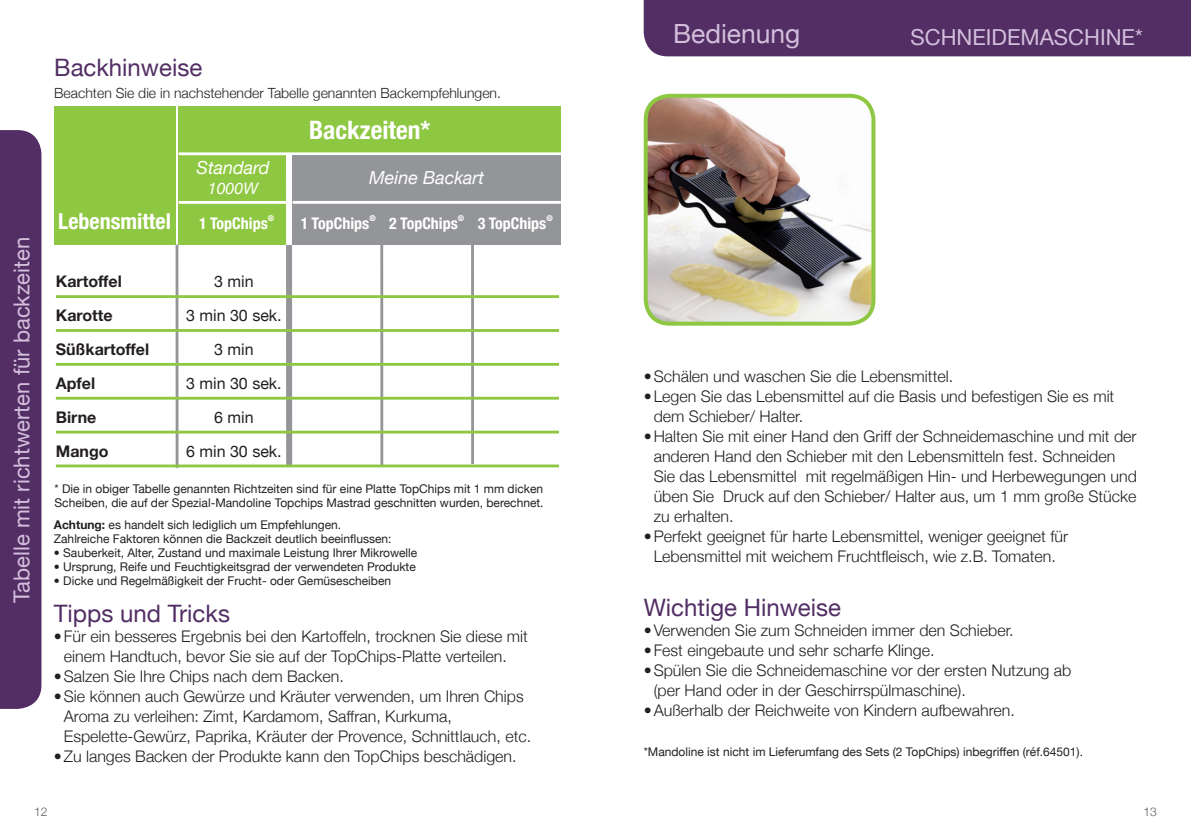
<style>
.page{position:relative;width:1191px;height:837px;background:#fff}
.page>*{position:absolute;margin:0;border:0;box-sizing:border-box;transform-origin:0 0}
.t1{font:26.4px "Helvetica Neue";color:#d3bfdc}
.t2{font:700 condensed 25.4px "Helvetica Neue";color:#fff}
.t3{font:24px "Helvetica Neue";color:#522e64}
.t4{font:22px "Helvetica Neue";color:#d3bfdc}
.t5{font:700 condensed 22px "Helvetica Neue";color:#fff}
.t6{font:italic 18px "Helvetica Neue";color:#fff}
.t7{font:300 16px/20px "Helvetica Neue";color:#231f20}
.t8{font:700 16px "Helvetica Neue";color:#231f20}
.t9{font:16px "Helvetica Neue";color:#231f20}
.t10{font:700 condensed 16px "Helvetica Neue";color:#fff}
.t11{font:italic 16px "Helvetica Neue";color:#fff}
.t12{font:300 14px "Helvetica Neue";color:#231f20}
.t13{font:12px/14px "Helvetica Neue";color:#231f20}
.t14{font:300 12px "Helvetica Neue";color:#57585a}
.t15{font:700 condensed 8px "Helvetica Neue";color:#fff}
.s1{font-weight:700}
</style>
<div class="page">
<div style="left:0;top:130px;width:41px;height:578px;background:#522e64"></div>
<hr style="left:176px;top:244px;width:2px;height:223px;background:#939598">
<div style="left:286px;top:226px;width:6px;height:240px;background:#939598"></div>
<hr style="left:380px;top:226px;width:3px;height:240px;background:#939598">
<hr style="left:471px;top:223px;width:3px;height:241px;background:#939598">
<div style="left:54px;top:106px;width:121px;height:138px;background:#8ec741"></div>
<hr style="left:56px;top:295px;width:503px;height:3px;background:#8ec741">
<hr style="left:56px;top:329px;width:503px;height:3px;background:#8ec741">
<hr style="left:56px;top:363px;width:503px;height:2px;background:#8ec741">
<hr style="left:56px;top:396px;width:503px;height:3px;background:#8ec741">
<hr style="left:56px;top:430px;width:503px;height:3px;background:#8ec741">
<hr style="left:56px;top:464px;width:503px;height:3px;background:#8ec741">
<div style="left:179px;top:106px;width:382px;height:138px;background:#8ec741"></div>
<hr style="left:179px;top:152px;width:382px;height:3px;background:#fff">
<hr style="left:179px;top:201px;width:382px;height:3px;background:#fff">
<div style="left:643px;top:0;width:548px;height:56px;background:#522e64"></div>
<div style="left:286px;top:154px;width:6px;height:91px;background:#fff"></div>
<div style="left:292px;top:155px;width:269px;height:89px;background:#939598"></div>
<hr style="left:293px;top:201px;width:268px;height:3px;background:#fff">
<img style="left:648px;top:96px;width:225px;height:227px">
<div style="left:643px;top:94px;width:232px;height:231px;border:4px solid #8ec741;border-radius:24px"></div>
<h3 class="t4" style="left:9px;top:602px;width:367px;rotate:-90deg">Tabelle mit richtwerten für backzeiten</h3>
<h3 class="t3" style="left:54px;top:53px;width:149px">Backhinweise</h3>
<p class="t12" style="left:54px;top:85px;width:448px">Beachten Sie die in nachstehender Tabelle genannten Backempfehlungen.</p>
<h3 class="t5" style="left:58px;top:207px;width:114px">Lebensmittel</h3>
<p class="t6" style="left:196px;top:157px;width:75px">Standard</p>
<p class="t11" style="left:208px;top:178px;width:52px">1000W</p>
<p class="t10" style="left:199px;top:214px;width:70px">1 TopChips</p>
<p class="t15" style="left:268px;top:213px;width:8px">®</p>
<p class="t8" style="left:56px;top:271px;width:68px">Kartoffel</p>
<p class="t9" style="left:214px;top:272px;width:41px">3 min</p>
<p class="t8" style="left:56px;top:305px;width:58px">Karotte</p>
<p class="t9" style="left:186px;top:306px;width:97px">3 min 30 sek.</p>
<p class="t8" style="left:56px;top:339px;width:95px">Süßkartoffel</p>
<p class="t9" style="left:214px;top:339px;width:41px">3 min</p>
<p class="t8" style="left:56px;top:373px;width:41px">Apfel</p>
<p class="t9" style="left:186px;top:373px;width:97px">3 min 30 sek.</p>
<p class="t8" style="left:56px;top:407px;width:42px">Birne</p>
<p class="t9" style="left:214px;top:407px;width:41px">6 min</p>
<p class="t8" style="left:56px;top:441px;width:54px">Mango</p>
<p class="t9" style="left:186px;top:441px;width:97px">6 min 30 sek.</p>
<h2 class="t2" style="left:309px;top:114px;width:123px">Backzeiten*</h2>
<p class="t6" style="left:369px;top:167px;width:117px">Meine Backart</p>
<p class="t10" style="left:301px;top:214px;width:70px">1 TopChips</p>
<p class="t15" style="left:369px;top:213px;width:8px">®</p>
<p class="t10" style="left:389px;top:214px;width:70px">2 TopChips</p>
<p class="t15" style="left:458px;top:213px;width:8px">®</p>
<p class="t10" style="left:478px;top:214px;width:70px">3 TopChips</p>
<p class="t15" style="left:546px;top:213px;width:8px">®</p>
<p class="t13" style="left:54px;top:481px;width:490px">* Die in obiger Tabelle genannten Richtzeiten sind für eine Platte TopChips mit 1 mm dicken<br>Scheiben, die auf der Spezial-Mandoline Topchips Mastrad geschnitten wurden, berechnet.</p>
<p class="t13" style="left:54px;top:517px;width:339px"><span class="s1">Achtung:</span> es handelt sich lediglich um Empfehlungen.<br>Zahlreiche Faktoren können die Backzeit deutlich beeinflussen:</p>
<p class="t13" style="left:54px;top:545px;width:365px">• Sauberkeit, Alter, Zustand und maximale Leistung Ihrer Mikrowelle</p>
<p class="t13" style="left:54px;top:559px;width:363px">• Ursprung, Reife und Feuchtigkeitsgrad der verwendeten Produkte</p>
<p class="t13" style="left:54px;top:573px;width:339px">• Dicke und Regelmäßigkeit der Frucht- oder Gemüsescheiben</p>
<h3 class="t3" style="left:54px;top:598px;width:178px">Tipps und Tricks</h3>
<p class="t7" style="left:64px;top:625px;width:465px;text-indent:-10px">• Für ein besseres Ergebnis bei den Kartoffeln, trocknen Sie diese mit einem Handtuch, bevor Sie sie auf der TopChips-Platte verteilen.</p>
<p class="t7" style="left:54px;top:665px;width:291px">• Salzen Sie Ihre Chips nach dem Backen.</p>
<p class="t7" style="left:64px;top:685px;width:469px;text-indent:-10px">• Sie können auch Gewürze und Kräuter verwenden, um Ihren Chips<br>Aroma zu verleihen: Zimt, Kardamom, Saffran, Kurkuma,<br>Espelette-Gewürz, Paprika, Kräuter der Provence, Schnittlauch, etc.</p>
<p class="t7" style="left:54px;top:745px;width:464px">• Zu langes Backen der Produkte kann den TopChips beschädigen.</p>
<h1 class="t1" style="left:673px;top:18px;width:129px">Bedienung</h1>
<h3 class="t4" style="left:910px;top:24px;width:234px">Schn eidemasch in e*</h3>
<p class="t7" style="left:643px;top:366px;width:311px">• Schälen und waschen Sie die Lebensmittel.</p>
<p class="t7" style="left:653px;top:386px;width:462px;text-indent:-10px">• Legen Sie das Lebensmittel auf die Basis und befestigen Sie es mit dem Schieber/ Halter.</p>
<p class="t7" style="left:653px;top:426px;width:485px;text-indent:-10px">• Halten Sie mit einer Hand den Griff der Schneidemaschine und mit der anderen Hand den Schieber mit den Lebensmitteln fest. Schneiden Sie das Lebensmittel mit regelmäßigen Hin- und Herbewegungen und üben Sie Druck auf den Schieber/ Halter aus, um 1 mm große Stücke zu erhalten.</p>
<p class="t7" style="left:643px;top:526px;width:426px;text-align:center">• Perfekt geeignet für harte Lebensmittel, weniger geeignet für<br>Lebensmittel mit weichem Fruchtfleisch, wie z.B. Tomaten.</p>
<h3 class="t3" style="left:643px;top:593px;width:199px">Wichtige Hinweise</h3>
<p class="t7" style="left:643px;top:620px;width:371px">• Verwenden Sie zum Schneiden immer den Schieber.</p>
<p class="t7" style="left:643px;top:640px;width:292px">• Fest eingebaute und sehr scharfe Klinge.</p>
<p class="t7" style="left:653px;top:660px;width:419px;text-indent:-10px">• Spülen Sie die Schneidemaschine vor der ersten Nutzung ab (per Hand oder in der Geschirrspülmaschine).</p>
<p class="t7" style="left:643px;top:700px;width:373px">• Außerhalb der Reichweite von Kindern aufbewahren.</p>
<p class="t13" style="left:643px;top:744px;width:441px">*Mandoline ist nicht im Lieferumfang des Sets (2 TopChips) inbegriffen (réf.64501).</p>
<p class="t14" style="left:34px;top:804px;width:15px">12</p>
<p class="t14" style="left:1143px;top:804px;width:15px">13</p>
</div>
